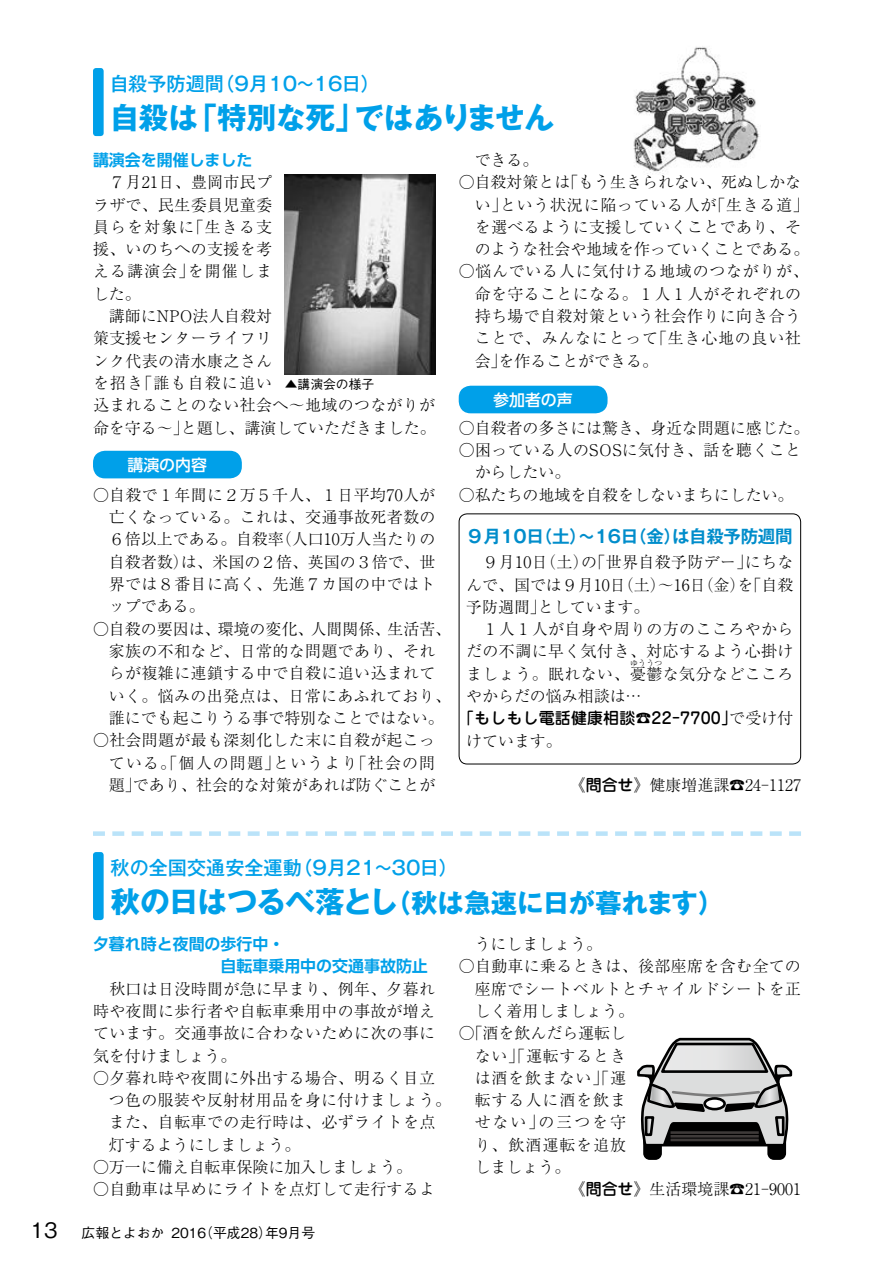
<style>
.page{position:relative;width:893px;height:1263px;background:#fff}
.page>*{position:absolute;margin:0;border:0;box-sizing:border-box;transform-origin:0 0}
.t1{font:700 29.7px "Gothic MB101 Pr 5";letter-spacing:-.025em;color:#00a0e9}
.t2{font:700 26.55px "Gothic MB101 Pr 5";color:#00a0e9}
.t3{font:500 21.3px "Gothic BBB Pro";color:#000}
.t4{font:500 19.2px "Gothic MB101 Pr 5";color:#00a0e9}
.t5{font:700 17.55px "Gothic MB101 Pr 5 De";letter-spacing:-.02em;color:#008dcb}
.t6{font:300 15.9px/22.4px "Ryumin Pro";letter-spacing:.025em;color:#000}
.t7{font:300 15.9px/22.4px "Ryumin Pro";color:#000}
.t8{font:300 15.9px/22.4px "Ryumin Pro";letter-spacing:.055em;color:#000;text-align:right}
.t9{font:700 15.9px/22.4px "UD Shin Go Pro De";color:#00a0e9}
.t10{font:300 15.9px "Ryumin Pro";letter-spacing:.05em;color:#000}
.t11{font:500 15.9px "Jun 34 Pro";letter-spacing:.01em;color:#000}
.t12{font:500 15.9px "UD Shin Go Pro";color:#fff}
.t13{font:300 15.9px "Ryumin Pro";letter-spacing:.06em;color:#000}
.t14{font:300 15.9px "Ryumin Pro";letter-spacing:.075em;color:#000}
.t15{font:500 13.8px "Gothic BBB Pro";color:#000}
.t16{font:500 12.75px "Gothic BBB Pro";color:#000}
.t17{font:300 7.95px "Ryumin Pro";color:#000}
.s1{font-family:"Jun 34 Pro";font-weight:500}
</style>
<div class="page">
<div style="left:93px;top:68px;width:11px;height:68px;background:#00a0e9;border-radius:3px"></div>
<img style="left:633px;top:46px;width:127px;height:128px">
<div style="left:93px;top:852px;width:11px;height:68px;background:#00a0e9;border-radius:3px"></div>
<svg style="left:93px;top:831px;width:708px;height:5px"></svg>
<img style="left:285px;top:174px;width:150px;height:200px">
<div style="left:93px;top:451px;width:149px;height:27px;background:#00a0e9;border-radius:12px"></div>
<div style="left:459px;top:386px;width:149px;height:27px;background:#00a0e9;border-radius:12px"></div>
<div style="left:459px;top:513px;width:342px;height:251px;border:1px solid #000;border-radius:8px"></div>
<div style="left:643px;top:1128px;width:19px;height:32px;background:#000;border-radius:7px"></div>
<div style="left:767px;top:1128px;width:19px;height:32px;background:#000;border-radius:7px"></div>
<svg style="left:637px;top:1037px;width:156px;height:111px"></svg>
<p class="t4" style="left:215px;top:68px;width:166px">（９月10～16日(</p>
<p class="t4" style="left:110px;top:68px;width:116px">自殺予防週間</p>
<h1 class="t1" style="left:110px;top:93px;width:90px">自殺は</h1>
<h1 class="t1" style="left:187px;top:93px;width:179px">「特別な死」</h1>
<h1 class="t1" style="left:354px;top:93px;width:201px">ではありません</h1>
<p class="t9" style="left:93px;top:148px;width:161px">講演会を開催しました</p>
<p class="t6" style="left:93px;top:170px;width:181px;text-align:right">　７月21日、豊岡市民プラザで、民生委員児童委「生きる支</p>
<p class="t6" style="left:93px;top:214px;width:103px">員らを対象に</p>
<p class="t6" style="left:93px;top:237px;width:181px">援、いのちへの支援を考</p>
<p class="t6" style="left:188px;top:259px;width:86px">を開催しま</p>
<p class="t6" style="left:93px;top:259px;width:103px">える講演会」</p>
<p class="t6" style="left:93px;top:281px;width:49px">した。</p>
<p class="t7" style="left:93px;top:304px;width:181px">　講師にNPO法人自殺対</p>
<p class="t6" style="left:93px;top:326px;width:181px">策支援センターライフリ</p>
<p class="t6" style="left:93px;top:348px;width:181px">ンク代表の清水康之さん</p>
<p class="t14" style="left:136px;top:371px;width:137px">「誰も自殺に追い</p>
<p class="t6" style="left:93px;top:371px;width:52px">を招き</p>
<p class="t6" style="left:93px;top:393px;width:344px">込まれることのない社会へ～地域のつながりが</p>
<p class="t7" style="left:181px;top:415px;width:257px">と題し、講演していただきました。</p>
<p class="t16" style="left:285px;top:374px;width:91px">▲講演会の様子</p>
<p class="t6" style="left:93px;top:415px;width:97px">命を守る～」</p>
<p class="t12" style="left:127px;top:452px;width:81px">講演の内容</p>
<p class="t6" style="left:93px;top:482px;width:344px;text-align:right">○自殺で１年間に２万５千人、１日平均70人が亡くなっている。これは、交通事故死者数の（人口10万人当たりの</p>
<p class="t7" style="left:109px;top:527px;width:176px">６倍以上である。自殺率</p>
<p class="t7" style="left:109px;top:549px;width:328px">自殺者数は）、米国の２倍、英国の３倍で、世</p>
<p class="t6" style="left:109px;top:572px;width:328px">界では８番目に高く、先進７カ国の中ではト</p>
<p class="t6" style="left:109px;top:594px;width:97px">ップである。</p>
<p class="t6" style="left:387px;top:616px;width:65px">生活苦、</p>
<p class="t6" style="left:109px;top:616px;width:344px;text-indent:-16px">○自殺の要因は、<br>家族の不和など、日常的な問題であり、それらが複雑に連鎖する中で自殺に追い込まれていく。悩みの出発点は、日常にあふれており、誰にでも起こりうる事で特別なことではない。</p>
<p class="t6" style="left:93px;top:728px;width:344px;text-align:right">○社会問題が最も深刻化した末に自殺が起こっ「社会の問</p>
<p class="t6" style="left:218px;top:616px;width:97px">環境の変化、</p>
<p class="t6" style="left:311px;top:616px;width:81px">人間関係、</p>
<p class="t6" style="left:273px;top:750px;width:86px">というより</p>
<p class="t7" style="left:133px;top:750px;width:304px;text-indent:-24px">ている。「個人の問題」<br>であり、社会的な対策があれば防ぐことが</p>
<p class="t6" style="left:109px;top:772px;width:33px">題」</p>
<p class="t6" style="left:475px;top:147px;width:65px">できる。</p>
<p class="t6" style="left:459px;top:170px;width:113px">○自殺対策とは</p>
<p class="t7" style="left:562px;top:170px;width:240px">「もう生きられない、死ぬしかな</p>
<p class="t10" style="left:500px;top:192px;width:218px">という状況に陥っている人が</p>
<p class="t6" style="left:709px;top:192px;width:101px">「生きる道「</p>
<p class="t7" style="left:475px;top:192px;width:336px">い」<br>を選べるように支援していくことであり、そのような社会や地域を作っていくことである。</p>
<p class="t10" style="left:459px;top:259px;width:352px">○悩んでいる人に気付ける地域のつながりが、</p>
<p class="t6" style="left:475px;top:281px;width:328px">命を守ることになる。１人１人がそれぞれの</p>
<p class="t6" style="left:475px;top:304px;width:328px">持ち場で自殺対策という社会作りに向き合う</p>
<p class="t10" style="left:651px;top:326px;width:152px">「生き心地の良い社</p>
<p class="t6" style="left:475px;top:326px;width:185px;text-align:right">ことで、みんなにとってを作ることができる。</p>
<p class="t6" style="left:475px;top:348px;width:33px">会」</p>
<p class="t12" style="left:493px;top:387px;width:81px">参加者の声</p>
<p class="t7" style="left:459px;top:415px;width:352px">○自殺者の多さには驚き、身近な問題に感じた。</p>
<p class="t6" style="left:475px;top:438px;width:328px;text-indent:-16px">○困っている人のSOSに気付き、話を聴くことからしたい。</p>
<p class="t7" style="left:459px;top:482px;width:336px">○私たちの地域を自殺をしないまちにしたい。</p>
<p class="t5" style="left:466px;top:522px;width:216px">９月10 （日土）～16 （日金）</p>
<p class="t5" style="left:672px;top:522px;width:122px">は自殺予防週間</p>
<p class="t6" style="left:466px;top:550px;width:288px">　９月10 （日土 「の） 世界自殺予防デー」</p>
<p class="t7" style="left:466px;top:572px;width:329px">んで、国では９月10 （日土）～16 （日金 「を） 自殺</p>
<p class="t6" style="left:538px;top:594px;width:113px">としています。</p>
<p class="t6" style="left:745px;top:550px;width:50px">にちな</p>
<p class="t6" style="left:466px;top:594px;width:329px">予防週間」<br>　１人１人が自身や周りの方のこころやからだの不調に早く気付き、対応するよう心掛けましょう。眠れない、憂鬱な気分などこころ</p>
<p class="t17" style="left:630px;top:657px;width:34px">ゆううつ</p>
<p class="t7" style="left:466px;top:684px;width:177px">やからだの悩み相談は...</p>
<p class="t6" style="left:729px;top:706px;width:66px">で受け付</p>
<p class="t11" style="left:458px;top:706px;width:280px">「もしもし電話健康相談☎22-7700」</p>
<p class="t6" style="left:466px;top:728px;width:97px">けています。</p>
<p class="t7" style="left:570px;top:772px;width:233px"><span class="s1">《問合せ》</span>健康増進課☎24-1127</p>
<h3 class="t3" style="left:31px;top:1213px;width:28px">13</h3>
<p class="t4" style="left:293px;top:852px;width:166px">（９月21～30日(</p>
<p class="t4" style="left:111px;top:852px;width:193px">秋の全国交通安全運動</p>
<h1 class="t1" style="left:111px;top:877px;width:289px">秋の日はつるべ落とし</h1>
<h2 class="t2" style="left:384px;top:881px;width:342px">（秋は急速に日が暮れます(</h2>
<p class="t9" style="left:93px;top:932px;width:336px">夕暮れ時と夜間の歩行中・<br>　　　　　　　　自転車乗用中の交通事故防止</p>
<p class="t6" style="left:93px;top:976px;width:344px;text-align:justify">　秋口は日没時間が急に早まり、例年、夕暮れ時や夜間に歩行者や自転車乗用中の事故が増えています。交通事故に合わないために次の事に気を付けましょう。</p>
<p class="t6" style="left:109px;top:1065px;width:344px;text-indent:-16px">○夕暮れ時や夜間に外出する場合、明るく目立つ色の服装や反射材用品を身に付けましょう。また、自転車での走行時は、必ずライトを点灯するようにしましょう。</p>
<p class="t7" style="left:93px;top:1155px;width:320px">○万一に備え自転車保険に加入しましょう。</p>
<p class="t6" style="left:93px;top:1177px;width:344px">○自動車は早めにライトを点灯して走行するよ</p>
<p class="t15" style="left:82px;top:1222px;width:84px">広報とよおか</p>
<p class="t15" style="left:199px;top:1222px;width:117px">（平成28 年） 9月号</p>
<p class="t15" style="left:171px;top:1222px;width:36px">2016</p>
<p class="t7" style="left:475px;top:931px;width:129px">うにしましょう。</p>
<p class="t6" style="left:475px;top:954px;width:328px;text-align:justify;text-indent:-16px">○自動車に乗るときは、後部座席を含む全ての座席でシートベルトとチャイルドシートを正しく着用しましょう。</p>
<p class="t8" style="left:459px;top:1021px;width:169px">○「酒を飲んだら運転しない」「運転するときは酒を飲まない」「運転する人に酒を飲まの三つを守</p>
<p class="t6" style="left:475px;top:1110px;width:71px">せない」</p>
<p class="t13" style="left:475px;top:1132px;width:153px">り、飲酒運転を追放</p>
<p class="t6" style="left:475px;top:1155px;width:97px">しましょう。</p>
<p class="t7" style="left:570px;top:1177px;width:233px"><span class="s1">《問合せ》</span>生活環境課☎21-9001</p>
</div>
